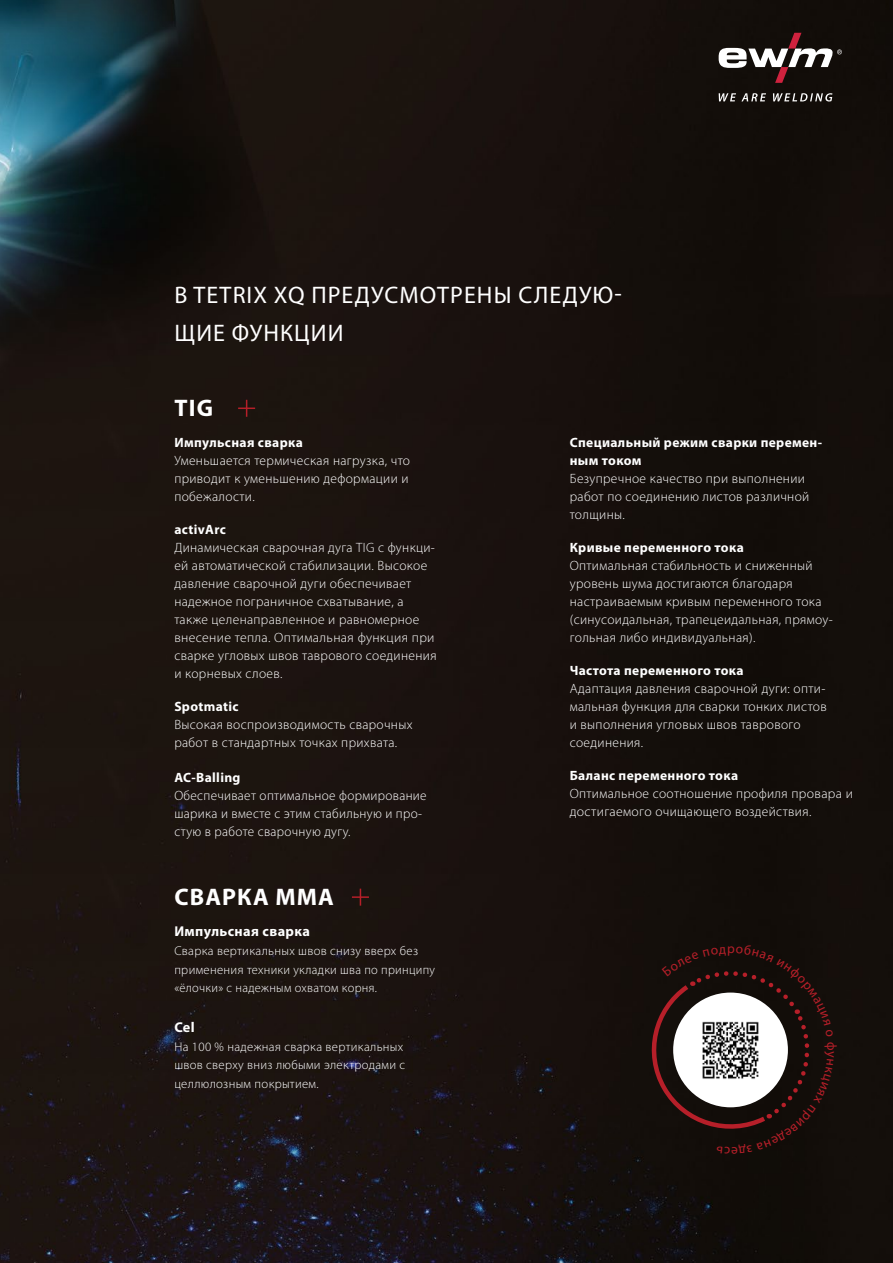
<style>
.page{position:relative;width:893px;height:1263px;background:#fff}
.page>*{position:absolute;margin:0;border:0;box-sizing:border-box;transform-origin:0 0}
.t1{font:24px/38.2px "Myriad Pro";letter-spacing:.045em;color:#fff}
.t2{font:700 24px "Myriad Pro";letter-spacing:.045em;color:#fff}
.t3{font:700 14.25px "Myriad Pro";letter-spacing:.025em;color:#fff}
.t4{font:300 13.5px/18px "Myriad Pro";letter-spacing:.025em;color:#fff}
.t5{font:700 13.5px/18px "Myriad Pro";letter-spacing:.025em;color:#fff}
.t6{font:300 12.75px/18.8px "Myriad Pro";letter-spacing:.025em;color:#fff}
</style>
<div class="page">
<img style="left:0;top:0;width:893px;height:1263px">
<svg style="left:719px;top:93px;width:113px;height:9px"></svg>
<svg style="left:719px;top:33px;width:123px;height:50px"></svg>
<svg style="left:238px;top:400px;width:17px;height:17px"></svg>
<svg style="left:352px;top:889px;width:17px;height:17px"></svg>
<svg style="left:644px;top:944px;width:193px;height:209px"></svg>
<h1 class="t1" style="left:175px;top:275px;width:449px">В TETRIX XQ ПРЕДУСМОТРЕНЫ СЛЕДУЮ-<br>ЩИЕ ФУНКЦИИ</h1>
<h1 class="t2" style="left:175px;top:393px;width:40px">TIG</h1>
<p class="t5" style="left:174px;top:433px;width:130px">Импульсная сварка</p>
<p class="t4" style="left:174px;top:451px;width:237px;text-align:justify">Уменьшается термическая нагрузка, что приводит к уменьшению деформации и побежалости.</p>
<p class="t5" style="left:174px;top:520px;width:53px">activArc</p>
<p class="t4" style="left:174px;top:538px;width:264px">Динамическая сварочная дуга ТIG с функци&shy;ей автоматической стабилизации. Высокое давление сварочной дуги обеспечивает надежное пограничное схватывание, а также целенаправленное и равномерное внесение тепла. Оптимальная функция при сварке угловых швов таврового соединения и корневых слоев.</p>
<p class="t5" style="left:174px;top:697px;width:66px">Spotmatic</p>
<p class="t4" style="left:174px;top:715px;width:240px">Высокая воспроизводимость сварочных работ в стандартных точках прихвата.</p>
<p class="t5" style="left:174px;top:768px;width:68px">AC-Balling</p>
<p class="t4" style="left:174px;top:786px;width:254px">Обеспечивает оптимальное формирование шарика и вместе с этим стабильную и про&shy;стую в работе сварочную дугу.</p>
<h1 class="t2" style="left:175px;top:881px;width:161px">СВАРКА ММА</h1>
<p class="t3" style="left:174px;top:922px;width:137px">Импульсная сварка</p>
<p class="t6" style="left:174px;top:941px;width:262px">Сварка вертикальных швов снизу вверх без применения техники укладки шва по принципу «ёлочки» с надежным охватом корня.</p>
<p class="t3" style="left:174px;top:1018px;width:22px">Cel</p>
<p class="t6" style="left:174px;top:1037px;width:232px">На 100 % надежная сварка вертикальных швов сверху вниз любыми электродами с целлюлозным покрытием.</p>
<p class="t5" style="left:570px;top:433px;width:254px">Специальный режим сварки перемен&shy;ным током</p>
<p class="t4" style="left:570px;top:469px;width:241px">Безупречное качество при выполнении работ по соединению листов различной толщины.</p>
<p class="t5" style="left:570px;top:538px;width:176px">Кривые переменного тока</p>
<p class="t4" style="left:570px;top:556px;width:264px">Оптимальная стабильность и сниженный уровень шума достигаются благодаря настраиваемым кривым переменного тока (синусоидальная, трапецеидальная, прямоу&shy;гольная либо индивидуальная).</p>
<p class="t5" style="left:570px;top:661px;width:175px">Частота переменного тока</p>
<p class="t4" style="left:570px;top:679px;width:258px">Адаптация давления сварочной дуги: опти&shy;мальная функция для сварки тонких листов и выполнения угловых швов таврового соединения.</p>
<p class="t5" style="left:570px;top:766px;width:170px">Баланс переменного тока</p>
<p class="t4" style="left:570px;top:785px;width:285px">Оптимальное соотношение профиля провара и достигаемого очищающего воздействия.</p>
</div>
